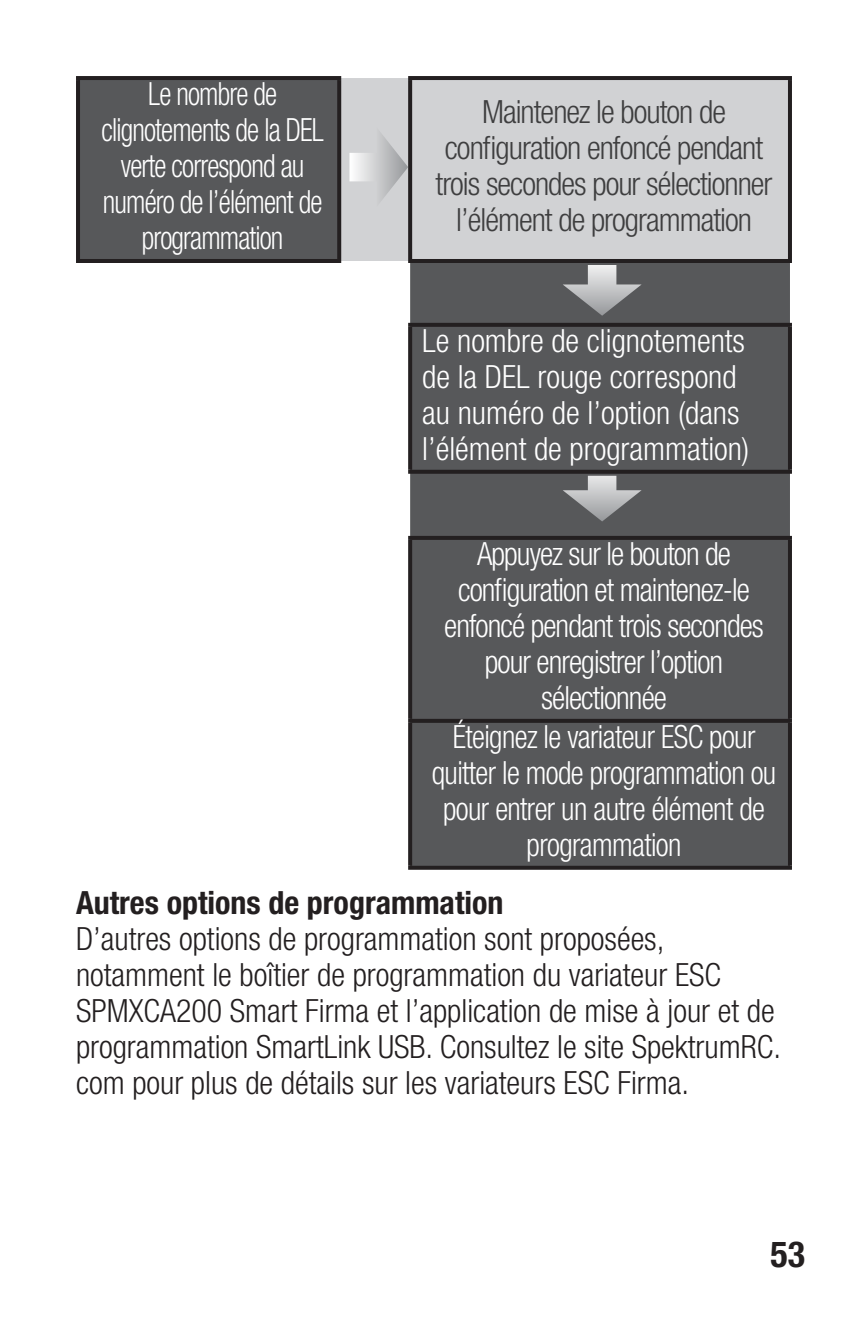
<style>
.page{position:relative;width:866px;height:1320px;background:#fff}
.page>*{position:absolute;margin:0;border:0;box-sizing:border-box;transform-origin:0 0}
.t1{font:700 condensed 36px "Helvetica Neue LT Std";color:#231f20}
.Bullets{font:300 condensed 32px/36px "Helvetica Neue LT Std";color:#231f20}
.body{font:300 condensed 32px/36px "Helvetica Neue LT Std";letter-spacing:-.03em;color:#fff;text-align:center;scale:.96 1}
.body-2{font:300 condensed 32px/36px "Helvetica Neue LT Std";letter-spacing:-.03em;color:#3e3e3f;text-align:center}
.body-3{font:300 condensed 32px/36px "Helvetica Neue LT Std";color:#fff}
.body-4{font:300 condensed 32px/36px "Helvetica Neue LT Std";letter-spacing:-.03em;color:#fff;text-align:center;scale:.94 1}
.body-5{font:300 condensed 32px/36px "Helvetica Neue LT Std";letter-spacing:-.03em;color:#fff;text-align:center;scale:.88 1}
.Bullets-2{font:700 condensed 32px "Helvetica Neue LT Std";color:#231f20}
</style>
<div class="page">
<svg style="left:80px;top:80px;width:710px;height:785px;fill:#57585a"></svg>
<div style="left:341px;top:78px;width:447px;height:183px;background:#d1d2d4"></div>
<hr style="left:76px;top:76px;width:265px;height:4px;background:#231f20">
<hr style="left:76px;top:80px;width:4px;height:179px;background:#231f20">
<hr style="left:76px;top:259px;width:265px;height:4px;background:#231f20">
<svg style="left:337px;top:80px;width:4px;height:179px"></svg>
<hr style="left:408px;top:76px;width:384px;height:4px;background:#231f20">
<svg style="left:408px;top:80px;width:4px;height:179px"></svg>
<hr style="left:788px;top:80px;width:4px;height:179px;background:#231f20">
<hr style="left:408px;top:259px;width:384px;height:4px;background:#231f20">
<hr style="left:408px;top:536px;width:384px;height:4px;background:#231f20">
<svg style="left:408px;top:540px;width:4px;height:178px"></svg>
<hr style="left:788px;top:540px;width:4px;height:178px;background:#231f20">
<svg style="left:408px;top:718px;width:384px;height:4px;background:#2d2a2c"></svg>
<svg style="left:408px;top:722px;width:4px;height:143px"></svg>
<hr style="left:788px;top:722px;width:4px;height:143px;background:#231f20">
<svg style="left:408px;top:865px;width:384px;height:4px;background:#2d292b"></svg>
<hr style="left:408px;top:323px;width:384px;height:4px;background:#231f20">
<svg style="left:408px;top:327px;width:4px;height:143px"></svg>
<hr style="left:788px;top:327px;width:4px;height:143px;background:#231f20">
<svg style="left:408px;top:470px;width:384px;height:4px;background:#252223"></svg>
<svg style="left:349px;top:128px;width:59px;height:79px;background:#cecfd1"></svg>
<svg style="left:562px;top:265px;width:79px;height:51px;background:#88898b"></svg>
<svg style="left:562px;top:476px;width:79px;height:45px;background:#88898b"></svg>
<p class="body-5" style="left:101px;top:75px;width:254px">Le nombre de clignotements de la DEL verte correspond au numéro de l’élément de programmation</p>
<p class="body-2" style="left:435px;top:93px;width:338px">Maintenez le bouton de configuration enfoncé pendant trois secondes pour sélectionner l’élément de programmation</p>
<p class="body-3" style="left:422px;top:322px;width:328px">Le nombre de clignotements de la DEL rouge correspond au numéro de l’option (dans l’élément de programmation)</p>
<p class="body" style="left:444px;top:535px;width:334px">Appuyez sur le bouton de configuration et maintenez-le enfoncé pendant trois secondes pour enregistrer l’option sélectionnée</p>
<p class="body-4" style="left:432px;top:718px;width:368px">Éteignez le variateur ESC pour quitter le mode programmation ou pour entrer un autre élément de programmation</p>
<p class="Bullets-2" style="left:76px;top:883px;width:429px">Autres options de programmation</p>
<p class="Bullets" style="left:76px;top:920px;width:706px">D’autres options de programmation sont proposées, notamment le boîtier de programmation du variateur ESC SPMXCA200 Smart Firma et l’application de mise à jour et de programmation SmartLink USB. Consultez le site SpektrumRC. com pour plus de détails sur les variateurs ESC Firma.</p>
<p class="t1" style="left:770px;top:1232px;width:36px">53</p>
</div>
